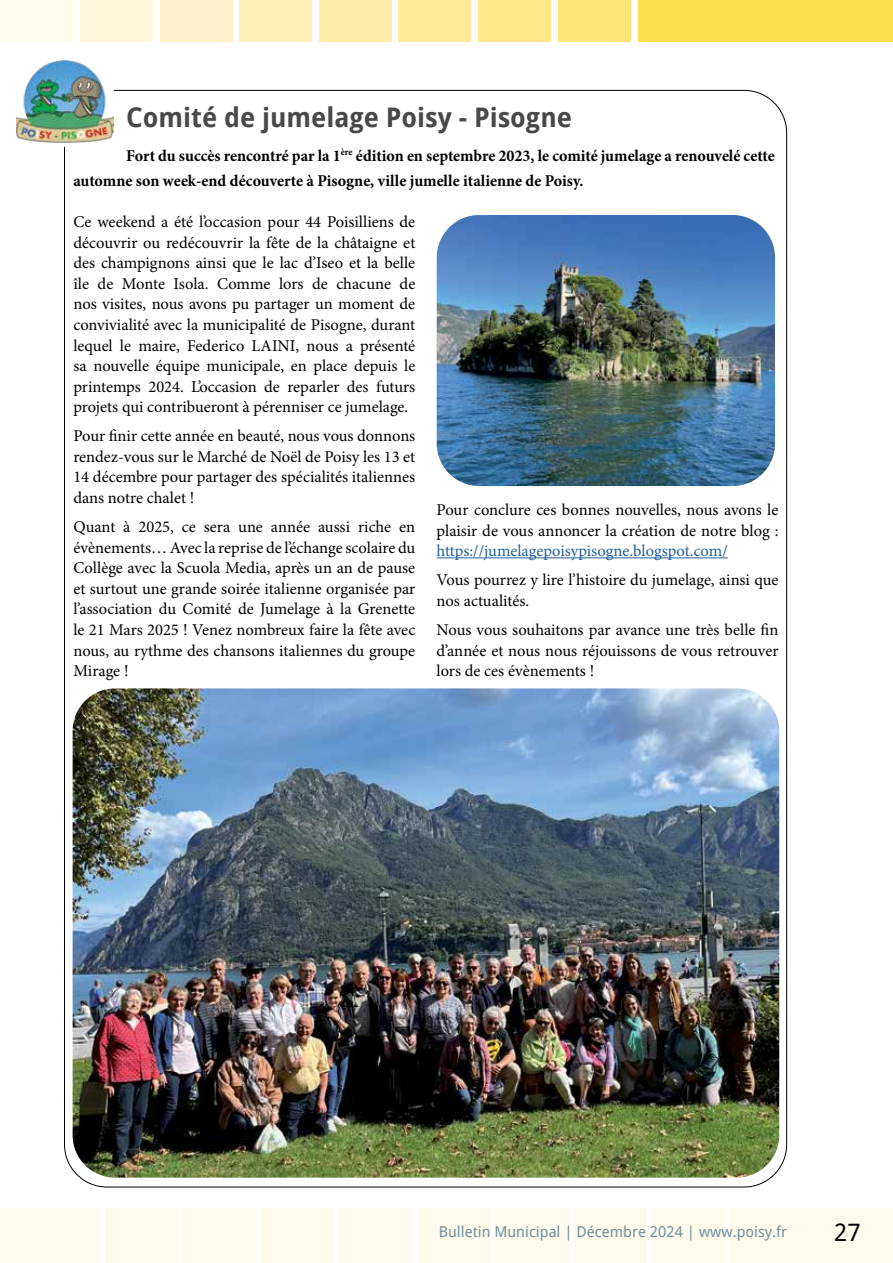
<style>
.page{position:relative;width:893px;height:1263px;background:#fff}
.page>*{position:absolute;margin:0;border:0;box-sizing:border-box;transform-origin:0 0}
.t1{font:700 27px "Droid Sans";color:#48484a}
.t2{font:24px "Droid Sans";color:#000}
.t3{font:16.5px/20.5px "Minion Pro";letter-spacing:-.005em;color:#000;text-align:justify}
.t4{font:700 16.5px/25.5px "Minion Pro";color:#000}
.t5{font:16.5px "Minion Pro";letter-spacing:-.005em;color:#215e9e}
.t6{font:15px "Droid Sans";color:#6e90a1}
</style>
<div class="page">
<hr style="left:437px;top:557px;width:291px;height:1px;background:#215e9e">
<img style="left:16px;top:60px;width:97px;height:83px">
<img style="left:437px;top:215px;width:338px;height:271px">
<img style="left:73px;top:688px;width:706px;height:490px">
<div style="left:261px;top:1208px;width:73px;height:55px;background:#fffaeb"></div>
<div style="left:574px;top:1208px;width:73px;height:55px;background:#fffaeb"></div>
<div style="left:105px;top:1208px;width:72px;height:55px;background:#fffaeb"></div>
<div style="left:418px;top:1208px;width:72px;height:55px;background:#fffaeb"></div>
<div style="left:731px;top:1208px;width:72px;height:55px;background:#fffaeb"></div>
<div style="left:0;top:1208px;width:99px;height:55px;background:#fffaeb"></div>
<div style="left:340px;top:1208px;width:72px;height:55px;background:#fffaeb"></div>
<div style="left:653px;top:1208px;width:72px;height:55px;background:#fffaeb"></div>
<div style="left:183px;top:1208px;width:72px;height:55px;background:#fffaeb"></div>
<div style="left:496px;top:1208px;width:72px;height:55px;background:#fffaeb"></div>
<div style="left:809px;top:1208px;width:84px;height:55px;background:#fffaeb"></div>
<div style="left:1px;top:0;width:72px;height:42px;background:#fffaeb"></div>
<div style="left:80px;top:0;width:73px;height:42px;background:#fff6da"></div>
<div style="left:160px;top:0;width:72px;height:42px;background:#fef3ca"></div>
<div style="left:240px;top:0;width:72px;height:42px;background:#fef0b9"></div>
<div style="left:319px;top:0;width:72px;height:42px;background:#feeda9"></div>
<div style="left:399px;top:0;width:72px;height:42px;background:#feea98"></div>
<div style="left:478px;top:0;width:73px;height:42px;background:#fee888"></div>
<div style="left:558px;top:0;width:72px;height:42px;background:#fde578"></div>
<div style="left:639px;top:0;width:254px;height:41px;background:#fde04e"></div>
<div style="left:745px;top:1208px;width:72px;height:55px;background:#fffaeb"></div>
<h1 class="t1" style="left:126px;top:98px;width:447px">Comité de jumelage Poisy - Pisogne</h1>
<p class="t4" style="left:73px;top:143px;width:703px;text-indent:53px">Fort du succès rencontré par la 1<sup>ère</sup> édition en septembre 2023, le comité jumelage a renouvelé cette automne son week-end découverte à Pisogne, ville jumelle italienne de Poisy.</p>
<p class="t3" style="left:73px;top:212px;width:343px">Ce weekend a été l’occasion pour 44 Poisilliens de découvrir ou redécouvrir la fête de la châtaigne et des champignons ainsi que le lac d’Iseo et la belle île de Monte Isola. Comme lors de chacune de nos visites, nous avons pu partager un moment de convivialité avec la municipalité de Pisogne, durant lequel le maire, Federico LAINI, nous a présenté sa nouvelle équipe municipale, en place depuis le printemps 2024. L’occasion de reparler des futurs projets qui contribueront à pérenniser ce jumelage.</p>
<p class="t3" style="left:73px;top:426px;width:343px">Pour finir cette année en beauté, nous vous donnons rendez-vous sur le Marché de Noël de Poisy les 13 et 14 décembre pour partager des spécialités italiennes dans notre chalet !</p>
<p class="t3" style="left:73px;top:517px;width:343px">Quant à 2025, ce sera une année aussi riche en évènements… Avec la reprise de l’échange scolaire du Collège avec la Scuola Media, après un an de pause et surtout une grande soirée italienne organisée par l’association du Comité de Jumelage à la Grenette le 21 Mars 2025 ! Venez nombreux faire la fête avec nous, au rythme des chansons italiennes du groupe Mirage !</p>
<p class="t3" style="left:437px;top:500px;width:343px">Pour conclure ces bonnes nouvelles, nous avons le plaisir de vous annoncer la création de notre blog :</p>
<p class="t5" style="left:437px;top:540px;width:293px">https://jumelagepoisypisogne.blogspot.com/</p>
<p class="t3" style="left:437px;top:570px;width:343px">Vous pourrez y lire l’histoire du jumelage, ainsi que nos actualités.</p>
<p class="t3" style="left:437px;top:619px;width:343px">Nous vous souhaitons par avance une très belle fin d’année et nous nous réjouissons de vous retrouver lors de ces évènements !</p>
<p class="t6" style="left:439px;top:1221px;width:350px">Bulletin Municipal | Décembre 2024 | www.poisy.fr</p>
<h2 class="t2" style="left:834px;top:1216px;width:28px">27</h2>
</div>
